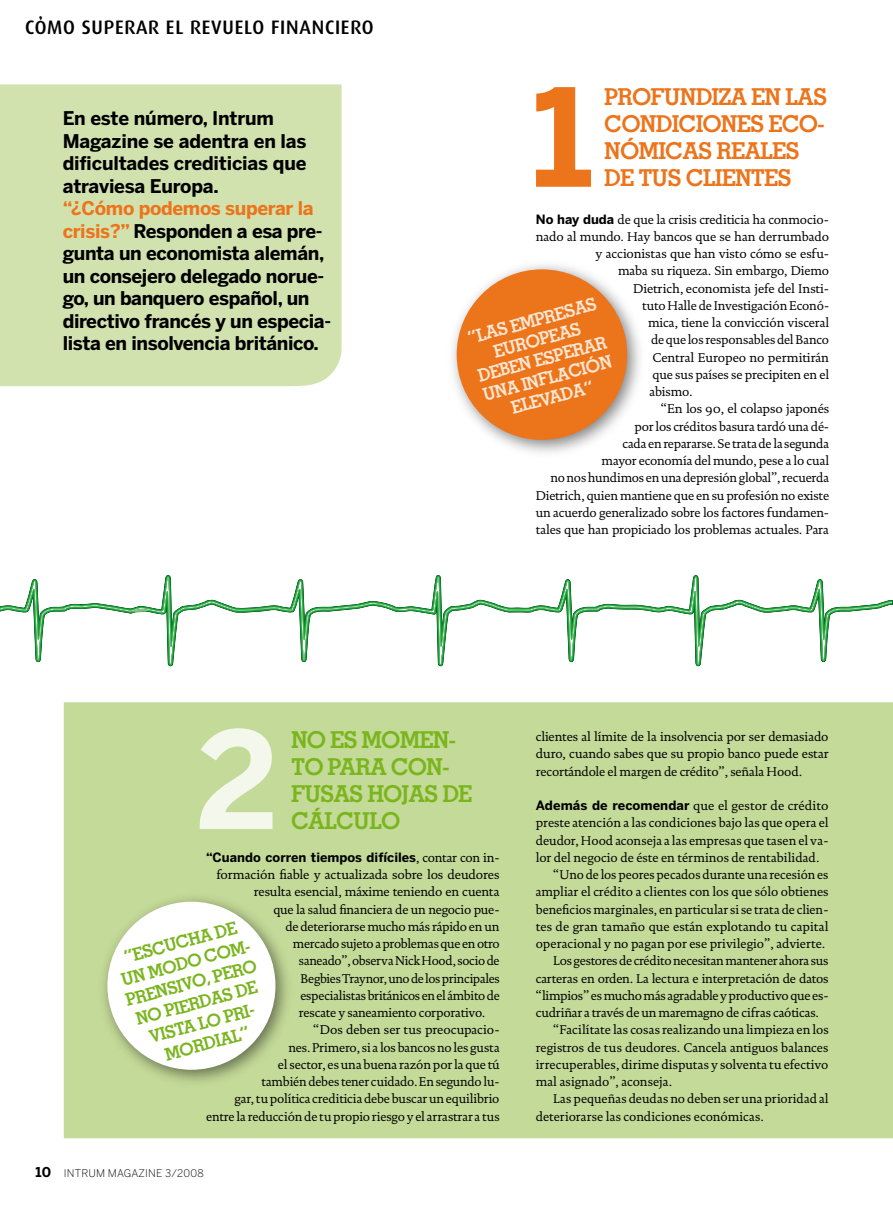
<style>
.page{position:relative;width:893px;height:1212px;background:#fff}
.page>*{position:absolute;margin:0;border:0;box-sizing:border-box;transform-origin:0 0}
.t1{font:700 134.55px "Benton Sans";color:#ec741b}
.t2{font:700 133.8px "Benton Sans";color:#f4f8ec}
.t3{font:700 23.25px/27px "Memphis";letter-spacing:-.04em;color:#ec741b}
.t4{font:700 23.25px/27px "Memphis";letter-spacing:-.04em;color:#7ab51d}
.t5{font:500 19.5px "Dax Medium Intrum";letter-spacing:.04em;color:#000}
.t6{font:700 18.75px/22.5px "Benton Sans";letter-spacing:-.02em;color:#000}
.t7{font:700 17.55px/19.8px "Memphis";color:#fde6d2}
.t8{font:700 17.4px/20.9px "Memphis";color:#7ab51d;text-align:center}
.t9{font:12.9px/17.2px "DTL Documenta ST";letter-spacing:-.01em;color:#000;text-align:justify}
.t10{font:700 12.75px "Benton Sans";color:#000}
.t11{font:300 10.5px "Benton Sans";letter-spacing:.02em;color:#000}
.s1{color:#ec741b}
.s2{font-family:"Benton Sans";font-weight:700;font-size:12.75px}
.s3{font-size:17.4px}
.s4{font-family:"DTL Documenta ST";font-weight:400;font-size:12.9px}
.s5{font-weight:700;font-size:13.5px}
</style>
<div class="page">
<svg style="left:0;top:575px;width:892px;height:91px"></svg>
<div style="left:0;top:84px;width:342px;height:302px;background:#d1e2af"></div>
<div style="left:64px;top:702px;width:829px;height:436px;background:#c4da98"></div>
<svg style="left:264px;top:351px;width:78px;height:36px;background:#d7e6ba"></svg>
<div style="left:447px;top:260px;width:199px;height:198px;background:#000;opacity:.5"></div>
<div style="left:457px;top:269px;width:170px;height:171px;background:#ec741b;border-radius:50%"></div>
<div style="left:97px;top:889px;width:197px;height:199px;background:#000;opacity:.5"></div>
<div style="left:107px;top:902px;width:168px;height:168px;background:#fff;border-radius:50%"></div>
<h3 class="t5" style="left:25px;top:16px;width:350px">CÓMO SUPERAR EL REVUELO FINANCIERO</h3>
<h3 class="t6" style="left:63px;top:107px;width:245px">En este número, I ntrum<br>Magazine se adentra en las dificultades crediticias que atraviesa Europa.</h3>
<h3 class="t6" style="left:63px;top:197px;width:270px"><span class="s1">“¿Cómo podemos superar la crisis?”</span> Responden a esa pre&shy;gunta un economista alemán, un consejero delegado norue&shy;go, un banquero español, un directivo francés y un especia&shy;lista en insolvencia británico.</h3>
<h1 class="t1" style="left:532px;top:60px;width:63px">1</h1>
<h3 class="t3" style="left:604px;top:83px;width:225px">PROFUNDIZA EN LAS<br>CONDICIONES ECO-<br>NÓMICAS REALES<br>DE TUS CLIENTES</h3>
<p class="t9" style="left:536px;top:210px;width:295px"><span class="s2">N o hay duda</span> de que la crisis crediticia ha conmocio-</p>
<p class="t9" style="left:536px;top:228px;width:295px">nado al mundo. Hay bancos que se han derrumbado</p>
<p class="t9" style="left:595px;top:245px;width:235px">y accionistas que han visto cómo se esfu-</p>
<p class="t9" style="left:618px;top:262px;width:213px">maba su riqueza. Sin embargo, Diemo</p>
<p class="t9" style="left:633px;top:279px;width:198px">Dietrich, economista jefe del Insti-</p>
<p class="t9" style="left:642px;top:297px;width:189px">tuto Halle de Investigación Econó-</p>
<p class="t9" style="left:648px;top:314px;width:183px">mica, tiene la convicción visceral</p>
<p class="t9" style="left:651px;top:331px;width:180px">de que los responsables del Banco</p>
<p class="t9" style="left:652px;top:348px;width:178px">Central Europeo no permitirán</p>
<p class="t9" style="left:652px;top:366px;width:178px">que sus países se precipiten en el</p>
<p class="t9" style="left:649px;top:383px;width:44px">abismo.</p>
<p class="t9" style="left:661px;top:400px;width:170px">“En los 90, el colapso japonés</p>
<p class="t9" style="left:634px;top:417px;width:196px">por los créditos basura tardó una dé-</p>
<p class="t9" style="left:622px;top:435px;width:208px">cada en repararse. Se trata de la segunda</p>
<p class="t9" style="left:601px;top:452px;width:229px">mayor economía del mundo, pese a lo cual</p>
<p class="t9" style="left:550px;top:469px;width:280px">no nos hundimos en una depresión global”, recuerda</p>
<p class="t9" style="left:536px;top:486px;width:295px">Dietrich, quien mantiene que en su profesión no existe</p>
<p class="t9" style="left:536px;top:504px;width:295px">un acuerdo generalizado sobre los factores fundamen-</p>
<p class="t9" style="left:536px;top:521px;width:295px">tales que han propiciado los problemas actuales. Para</p>
<h3 class="t7" style="left:508px;top:317px;width:17px;rotate:-15deg">EMPRESAS</h3>
<h3 class="t7" style="left:465px;top:328px;width:23px;rotate:-15deg"><span class="s3">“</span>LAS</h3>
<h3 class="t7" style="left:470px;top:347px;width:72px;text-indent:21px;rotate:-15deg">EUROPEAS<br>DEBENESPERAR<br>UNA</h3>
<h3 class="t7" style="left:504px;top:379px;width:53px;text-align:center;rotate:-15deg">INFLACIÓN<br>ELE VADA</h3>
<h2 class="t2" style="left:196px;top:703px;width:84px">2</h2>
<h3 class="t4" style="left:291px;top:726px;width:183px">NO ES MOMEN-<br>TO PARA CON-<br>FUSAS HOJAS DE</h3>
<h3 class="t4" style="left:291px;top:807px;width:111px">CÁLCULO</h3>
<p class="t10" style="left:206px;top:850px;width:295px">“Cuando corren tiempos difíciles<span class="s4">, contar con in-</span></p>
<p class="t9" style="left:216px;top:866px;width:285px">formación fiable y actualizada sobre los deudores</p>
<p class="t9" style="left:254px;top:883px;width:247px">resulta esencial, máxime teniendo en cuenta</p>
<p class="t9" style="left:273px;top:900px;width:228px">que la salud financiera de un negocio pue-</p>
<p class="t9" style="left:285px;top:918px;width:216px">de deteriorarse mucho más rápido en un</p>
<p class="t9" style="left:293px;top:935px;width:208px">mercado sujeto a problemas que en otro</p>
<p class="t9" style="left:299px;top:952px;width:202px">saneado”, observa Nick Hood, socio de</p>
<p class="t9" style="left:300px;top:969px;width:201px">Begbies Traynor, uno de los principales</p>
<p class="t9" style="left:300px;top:987px;width:201px">especialistas británicos en el ámbito de</p>
<p class="t9" style="left:299px;top:1004px;width:188px">rescate y saneamiento corporativo.</p>
<p class="t9" style="left:313px;top:1021px;width:188px">“Dos deben ser tus preocupacio-</p>
<p class="t9" style="left:288px;top:1038px;width:213px">nes. Primero, si a los bancos no les gusta</p>
<p class="t9" style="left:278px;top:1056px;width:223px">el sector, es una buena razón por la que tú</p>
<p class="t9" style="left:261px;top:1073px;width:240px">también debes tener cuidado. En segundo lu-</p>
<p class="t9" style="left:234px;top:1090px;width:267px">gar, tu política crediticia debe buscar un equilibrio</p>
<p class="t9" style="left:206px;top:1107px;width:295px">entre la reducción de tu propio riesgo y el arrastrar a tus</p>
<h3 class="t8" style="left:112px;top:949px;width:139px;rotate:-15deg">“ESCUCHA DE<br>UN MODO COM-<br>PRENSIVO, PERO<br>NO PIERDAS DE<br>VISTA LO PRI-<br>MORDIAL”</h3>
<p class="t11" style="left:36px;top:1167px;width:170px"><span class="s5">10</span> INTRUM MAGAZINE 3/2008</p>
<p class="t9" style="left:536px;top:728px;width:294px">clientes al límite de la insolvencia por ser demasiado duro, cuando sabes que su propio banco puede estar recortándole el margen de crédito”, señala Hood.</p>
<p class="t9" style="left:536px;top:797px;width:294px"><span class="s2">Además de recomendar</span> que el gestor de crédito</p>
<p class="t9" style="left:536px;top:814px;width:294px">preste atención a las condiciones bajo las que opera el</p>
<p class="t9" style="left:536px;top:831px;width:294px">deudor, Hood aconseja a las empresas que tasen el va-</p>
<p class="t9" style="left:536px;top:849px;width:285px">lor del negocio de éste en términos de rentabilidad.</p>
<p class="t9" style="left:553px;top:866px;width:277px">“Uno de los peores pecados durante una recesión es</p>
<p class="t9" style="left:536px;top:883px;width:294px">ampliar el crédito a clientes con los que sólo obtienes</p>
<p class="t9" style="left:536px;top:900px;width:294px">beneficios marginales, en particular si se trata de clien-</p>
<p class="t9" style="left:536px;top:918px;width:294px">tes de gran tamaño que están explotando tu capital</p>
<p class="t9" style="left:536px;top:935px;width:291px">operacional y no pagan por ese privilegio”, advierte.</p>
<p class="t9" style="left:553px;top:952px;width:277px">Los gestores de crédito necesitan mantener ahora sus</p>
<p class="t9" style="left:536px;top:969px;width:294px">carteras en orden. La lectura e interpretación de datos</p>
<p class="t9" style="left:536px;top:987px;width:294px">“limpios” es mucho más agradable y productivo que es-</p>
<p class="t9" style="left:536px;top:1004px;width:284px">cudriñar a través de un maremagno de cifras caóticas.</p>
<p class="t9" style="left:553px;top:1021px;width:277px">“Facilítate las cosas realizando una limpieza en los</p>
<p class="t9" style="left:536px;top:1038px;width:294px">registros de tus deudores. Cancela antiguos balances</p>
<p class="t9" style="left:536px;top:1056px;width:294px">irrecuperables, dirime disputas y solventa tu efectivo</p>
<p class="t9" style="left:536px;top:1073px;width:138px">mal asignado”, aconseja.</p>
<p class="t9" style="left:553px;top:1090px;width:277px">Las pequeñas deudas no deben ser una prioridad al</p>
<p class="t9" style="left:536px;top:1107px;width:229px">deteriorarse las condiciones económicas.</p>
</div>
